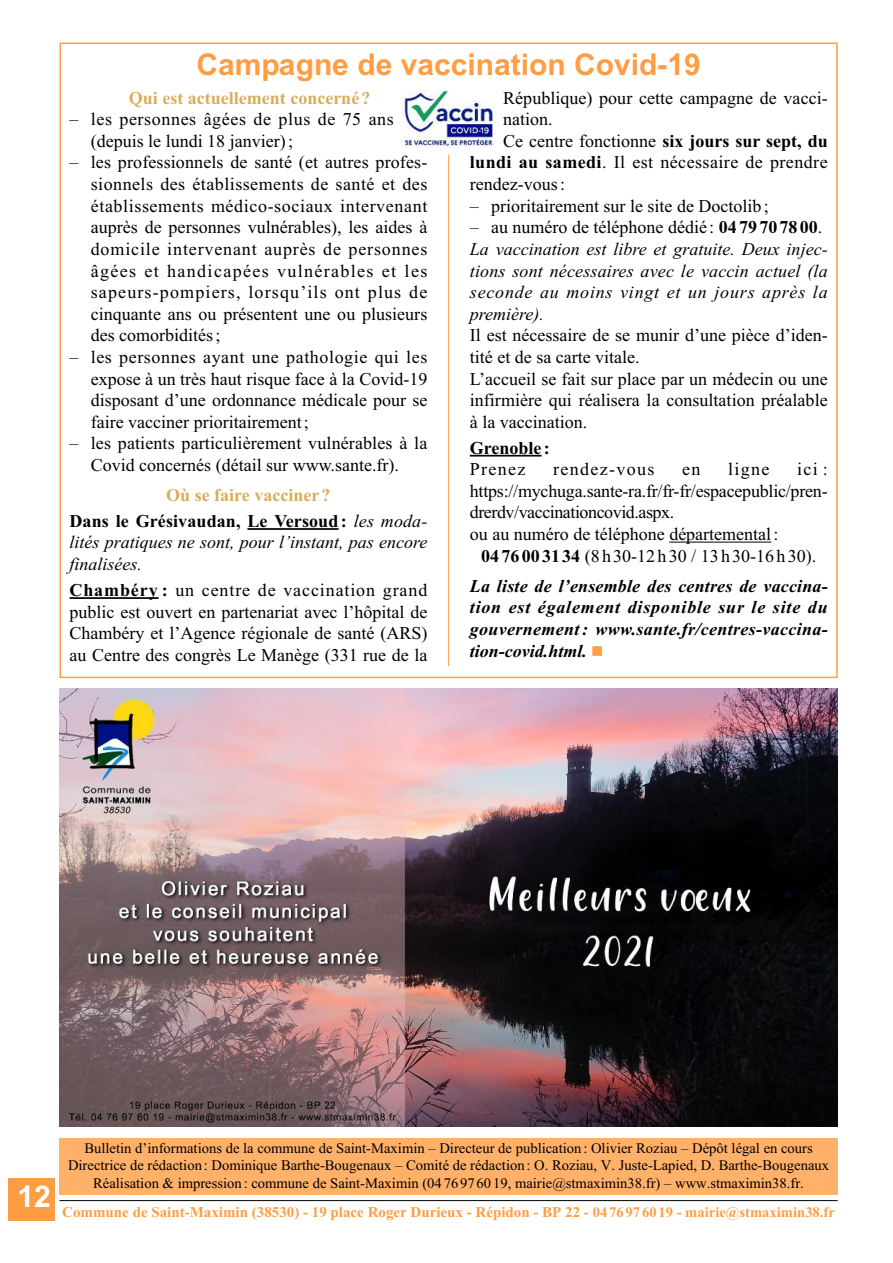
<style>
.page{position:relative;width:893px;height:1263px;background:#fff}
.page>*{position:absolute;margin:0;border:0;box-sizing:border-box;transform-origin:0 0}
.t1{font:700 30px "Arial";color:#ff9d43}
.t2{font:18px/21.6px "Times New Roman";color:#000;text-align:justify}
.t3{font:italic 18px/21.6px "Times New Roman";color:#000}
.t4{font:italic 700 18px/21.8px "Times New Roman";letter-spacing:.01em;color:#000;text-align:center}
.t5{font:700 18px/25.8px "Times New Roman";color:#000;text-align:center}
.t6{font:18px/21.6px "Times New Roman";letter-spacing:.035em;color:#000}
.t7{font:18px "Times New Roman";letter-spacing:.025em;color:#000}
.t8{font:700 18px "Times New Roman";color:#d8ad5b}
.t9{font:18px "Times New Roman";letter-spacing:.075em;color:#000}
.t10{font:700 15px "Times New Roman";color:#ff9d43}
.t11{font:14.7px/17.5px "Times New Roman";color:#000;text-align:center}
.s1{color:#d8ad5b}
.s2{font-weight:400;font-style:italic}
.s3{font-weight:700}
.s4{font-style:normal}
.s5{font-weight:700;font-style:normal}
.s6{font-weight:400;font-style:normal}
.s7{color:#ff9d43}
.s8{font-size:14.7px}
</style>
<div class="page">
<hr style="left:247px;top:528px;width:92px;height:2px;background:#000">
<hr style="left:70px;top:597px;width:89px;height:2px;background:#000">
<hr style="left:470px;top:455px;width:72px;height:1px;background:#000">
<hr style="left:669px;top:542px;width:102px;height:1px;background:#000">
<hr style="left:448px;top:155px;width:1px;height:511px;background:#ff9d43">
<img style="left:401px;top:89px;width:93px;height:59px">
<div style="left:8px;top:1178px;width:47px;height:42px;background:#ff9d43"></div>
<hr style="left:60px;top:1200px;width:778px;height:1px;background:#000">
<div style="left:60px;top:1138px;width:778px;height:57px;background:#ffb069"></div>
<img style="left:60px;top:689px;width:778px;height:437px">
<h1 class="t1" style="left:196px;top:47px;width:506px">Campagne de vaccination Covid-19</h1>
<p class="t8" style="left:129px;top:87px;width:243px">Qui est actuellement concerné?</p>
<p class="t6" style="left:91px;top:108px;width:305px;text-indent:-21px">– les personnes âgées de plus de 75 ans (depuis le lundi 18 janvier);</p>
<p class="t2" style="left:91px;top:151px;width:338px;text-indent:-21px">– les professionnels de santé (et autres profes&shy;sionnels des établissements de santé et des établissements médico-sociaux intervenant auprès de personnes vulnérables), les aides à domicile intervenant auprès de personnes âgées et handicapées vulnérables et les sapeurs-pompiers, lorsqu’ils ont plus de cinquante ans ou présentent une ou plusieurs des comorbidités;</p>
<p class="t2" style="left:91px;top:346px;width:338px;text-indent:-21px">– les personnes ayant une pathologie qui les expose à un très haut risque face à la Covid-19 disposant d’une ordonnance médicale pour se faire vacciner prioritairement;</p>
<p class="t2" style="left:70px;top:432px;width:359px;text-align:center">– les patients particulièrement vulnérables à la<br>Covid concernés (détail sur www.sante.fr).</p>
<p class="t5" style="left:70px;top:482px;width:359px"><span class="s1">Où se faire vacciner?<br></span>Dans le Grésivaudan, Le Versoud: <span class="s2">les moda-</span></p>
<p class="t3" style="left:70px;top:531px;width:359px">lités pratiques ne sont, pour l’instant, pas encore finalisées.</p>
<p class="t2" style="left:70px;top:579px;width:359px"><span class="s3">Chambéry :</span> un centre de vaccination grand public est ouvert en partenariat avec l’hôpital de Chambéry et l’Agence régionale de santé (ARS) au Centre des congrès Le Manège (331 rue de la</p>
<p class="t2" style="left:503px;top:87px;width:326px">République) pour cette campagne de vacci-</p>
<p class="t2" style="left:503px;top:108px;width:51px">nation.</p>
<p class="t2" style="left:503px;top:130px;width:326px">Ce centre fonctionne <span class="s3">six jours sur sept, du</span></p>
<p class="t7" style="left:470px;top:152px;width:359px"><span class="s3">lundi au samedi</span>. Il est nécessaire de prendre</p>
<p class="t2" style="left:470px;top:173px;width:97px">rendez-vous:</p>
<p class="t2" style="left:470px;top:195px;width:300px">– prioritairement sur le site de Doctolib;</p>
<p class="t3" style="left:470px;top:216px;width:359px"><span class="s4">– au numéro de téléphone dédié :</span> <span class="s5">0479707800</span><span class="s4">.<br></span>La vaccination est libre et gratuite. Deux injec&shy;tions sont nécessaires avec le vaccin actuel (la seconde au moins vingt et un jours après la première).</p>
<p class="t2" style="left:470px;top:324px;width:359px;text-align:left">Il est nécessaire de se munir d’une pièce d’iden&shy;tité et de sa carte vitale.<br>L’accueil se fait sur place par un médecin ou une infirmière qui réalisera la consultation préalable à la vaccination.</p>
<p class="t5" style="left:470px;top:434px;width:81px">Grenoble :</p>
<p class="t2" style="left:470px;top:458px;width:57px">Prenez</p>
<p class="t9" style="left:553px;top:458px;width:103px">rendez-vous</p>
<p class="t2" style="left:682px;top:458px;width:20px">en</p>
<p class="t2" style="left:728px;top:458px;width:43px">ligne</p>
<p class="t2" style="left:470px;top:458px;width:359px;text-align:left;text-indent:327px">ici : https://mychuga.sante-ra.fr/fr-fr/espacepublic/pren&shy;drerdv/vaccinationcovid.aspx.<br>ou au numéro de téléphone départemental:</p>
<p class="t4" style="left:470px;top:540px;width:358px;line-height:30.2px"><span class="s4">047600 31 34</span> <span class="s6">(8 h 30-12 h 30 / 13 h 30-16 h 30).<br></span>La liste de l’ensemble des centres de vaccina-</p>
<p class="t4" style="left:470px;top:596px;width:359px;text-align:justify">tion est également disponible sur le site du gouvernement: www.sante.fr/centres-vaccina&shy;tion-covid.html. <span class="s7">■</span></p>
<p class="t11" style="left:68px;top:1139px;width:763px">Bulletin d’informations de la commune de Saint-Maximin – Directeur de publication: Olivier Roziau – Dépôt légal en cours<br>Directrice de rédaction : Dominique Barthe-Bougenaux – Comité de rédaction: O. Roziau, V. Juste-Lapied, D. Barthe-Bougenaux<br>Réalisation &amp; impression: commune de Saint-Maximin (0476976019, mairie@stmaximin38.fr) – www.stmaximin38.fr.</p>
<p class="t10" style="left:17px;top:1203px;width:819px"><sup>12</sup> Commune de Saint-Maximin (38530) - 19 place Roger Durieux - Répidon - BP 22 - <span class="s8">047697 60 19 - mairie@stmaximin38.fr</span></p>
</div>
